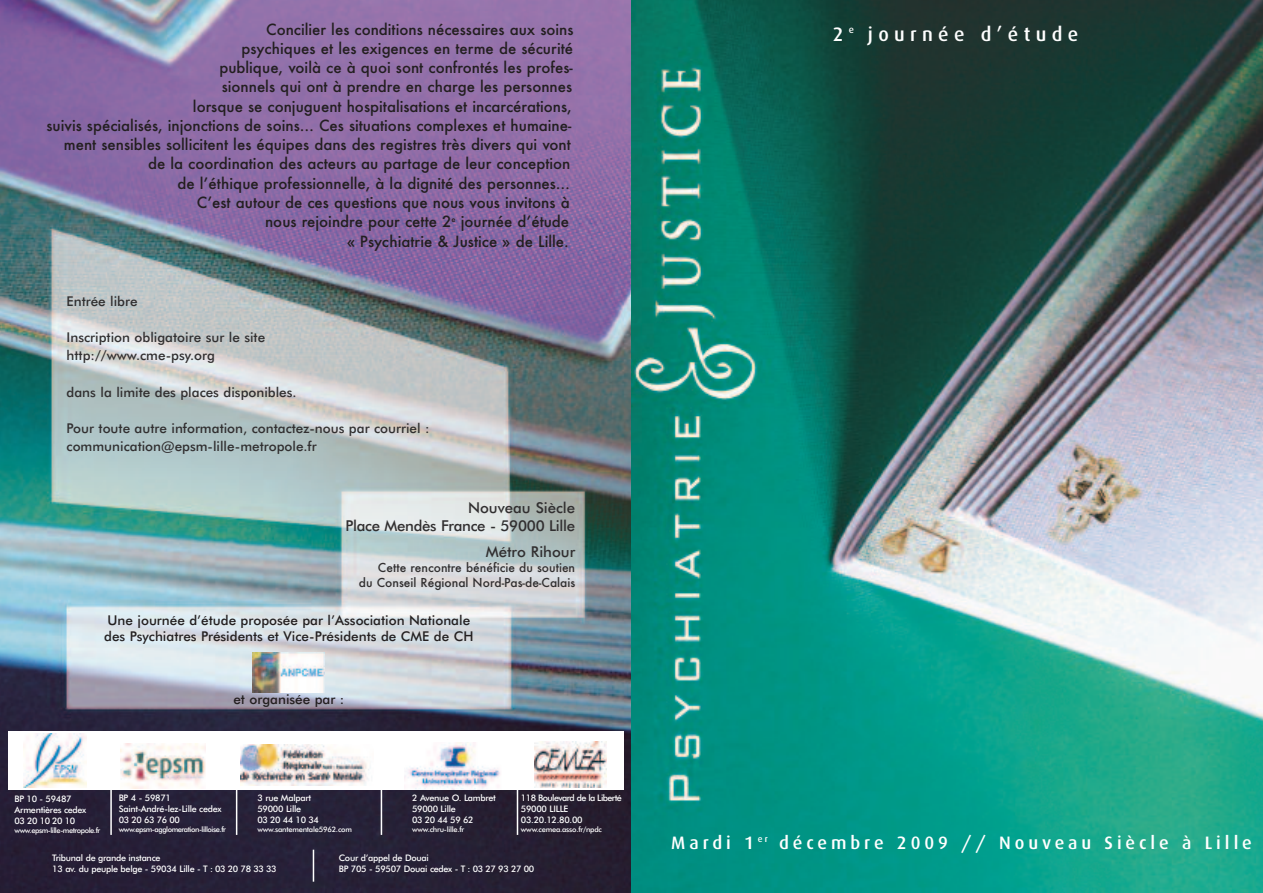
<style>
.page{position:relative;width:1263px;height:893px;background:#fff}
.page>*{position:absolute;margin:0;border:0;box-sizing:border-box;transform-origin:0 0}
.t1{font:500 19.5px "Dax";letter-spacing:.275em;color:#fff}
.t2{font:500 18px "Dax";letter-spacing:.22em;color:#fff}
.t3{font:500 15px "Futura";color:#231f20}
.t4{font:500 15px/18px "Futura BT";letter-spacing:-.02em;color:#312f30;text-align:right}
.t5{font:500 15px "Futura BT";color:#312f30}
.t6{font:500 13.5px/18.1px "Futura BT";color:#312f30}
.t7{font:500 13.5px/16.5px "Futura BT";color:#231f20}
.t8{font:500 12px/15px "Futura";color:#312f30;text-align:right}
.t9{font:500 9px/10.8px "Futura BT";letter-spacing:-.03em;color:#fff}
.t10{font:500 9px/10.8px "Futura BT";letter-spacing:-.06em;color:#fff}
.t11{font:500 7.5px "Futura BT";letter-spacing:-.03em;color:#fff}
.t12{font:500 7.5px "Futura BT";letter-spacing:-.06em;color:#fff}
</style>
<div class="page">
<img style="left:0;top:0;width:631px;height:893px">
<div style="left:9px;top:731px;width:614px;height:59px;background:#fff"></div>
<img style="left:120px;top:744px;width:86px;height:44px">
<img style="left:23px;top:733px;width:64px;height:55px">
<hr style="left:236px;top:773px;width:1px;height:62px;background:#fff">
<svg style="left:247px;top:744px;width:73px;height:1px"></svg>
<img style="left:240px;top:745px;width:131px;height:41px">
<hr style="left:110px;top:773px;width:2px;height:62px;background:#fff">
<hr style="left:381px;top:773px;width:1px;height:62px;background:#fff">
<hr style="left:517px;top:773px;width:1px;height:62px;background:#fff">
<img style="left:631px;top:0;width:632px;height:893px">
<hr style="left:313px;top:850px;width:1px;height:32px;background:#fff">
<img style="left:404px;top:743px;width:96px;height:46px">
<img style="left:535px;top:741px;width:72px;height:47px">
<img style="left:253px;top:652px;width:72px;height:40px">
<p class="t3" style="left:266px;top:21px;width:309px">Concilier les conditions nécessaires aux soins</p>
<p class="t3" style="left:241px;top:40px;width:333px">psychiques et les exigences en terme de sécurité</p>
<p class="t3" style="left:219px;top:59px;width:355px">publique, voilà ce à quoi sont confrontés les profes-</p>
<p class="t3" style="left:222px;top:78px;width:352px">sionnels qui ont à prendre en charge les personnes</p>
<p class="t3" style="left:193px;top:98px;width:380px">lorsque se conjuguent hospitalisations et incarcérations,</p>
<p class="t3" style="left:47px;top:117px;width:526px">suivis spécialisés, injonctions de soins… Ces situations complexes et humaine-</p>
<p class="t3" style="left:64px;top:136px;width:508px">ment sensibles sollicitent les équipes dans des registres très divers qui vont</p>
<p class="t3" style="left:148px;top:155px;width:424px">de la coordination des acteurs au partage de leur conception</p>
<p class="t3" style="left:177px;top:175px;width:394px">de l’éthique professionnelle, à la dignité des personnes…</p>
<p class="t3" style="left:197px;top:194px;width:374px">C’est autour de ces questions que nous vous invitons à</p>
<p class="t3" style="left:265px;top:213px;width:306px">nous rejoindre pour cette 2<sup>e</sup> journée d’étude</p>
<p class="t3" style="left:347px;top:233px;width:224px">« Psychiatrie &amp; Justice » de Lille.</p>
<p class="t6" style="left:67px;top:293px;width:73px">Entrée libre</p>
<p class="t6" style="left:67px;top:330px;width:200px">Inscription obligatoire sur le site http://www.cme-psy.org</p>
<p class="t6" style="left:67px;top:384px;width:232px">dans la limite des places disponibles.</p>
<p class="t6" style="left:67px;top:420px;width:364px">Pour toute autre information, contactez-nous par courriel : communication@epsm-lille-metropole.fr</p>
<p class="t4" style="left:345px;top:500px;width:231px">Nouveau Siècle<br>Place Mendès France - 59000 Lille</p>
<p class="t5" style="left:486px;top:545px;width:91px">Métro Rihour</p>
<p class="t8" style="left:359px;top:560px;width:218px">Cette rencontre bénéficie du soutien<br>du Conseil Régional Nord-Pas-de-Calais</p>
<p class="t7" style="left:104px;top:613px;width:371px">Une journée d’étude proposée par l’Association Nationale des Psychiatres Présidents et Vice-Présidents de CME de CH</p>
<p class="t7" style="left:233px;top:693px;width:112px">et organisée par :</p>
<p class="t9" style="left:257px;top:793px;width:63px">3 rue Malpart<br>59000 Lille<br>03 20 44 10 34</p>
<p class="t11" style="left:257px;top:827px;width:96px">www.santementale5962.com</p>
<p class="t9" style="left:412px;top:793px;width:85px">2 Avenue O. Lambret<br>59000 Lille<br>03 20 44 59 62</p>
<p class="t11" style="left:412px;top:827px;width:54px">www.chru-lille.fr</p>
<p class="t10" style="left:521px;top:793px;width:102px">118 Boulevard de la Liberté<br>59000 LILLE<br>03.20.12.80.00</p>
<p class="t11" style="left:521px;top:827px;width:83px">www.cemea.asso.fr/npdc</p>
<p class="t9" style="left:119px;top:793px;width:104px">BP 4 - 59871<br>Saint-André-lez-Lille cedex<br>03 20 63 76 00</p>
<p class="t12" style="left:119px;top:827px;width:109px">www.epsm-agglomeration-lilloise.fr</p>
<p class="t9" style="left:15px;top:794px;width:73px">BP 10 - 59487<br>Armentières cedex<br>03 20 10 20 10</p>
<p class="t12" style="left:15px;top:827px;width:87px">www.epsm-lille-metropole.fr</p>
<p class="t9" style="left:52px;top:853px;width:226px">Tribunal de grande instance<br>13 av. du peuple belge - 59034 Lille - T : 03 20 78 33 33</p>
<p class="t9" style="left:339px;top:853px;width:197px">Cour d’appel de Douai<br>BP 705 - 59507 Douai cedex - T : 03 27 93 27 00</p>
<h1 class="t1" style="left:833px;top:23px;width:247px">2 <sup>e</sup> journée d’étude</h1>
<p class="t2" style="left:671px;top:833px;width:582px">Mardi 1 <sup>er</sup> décembre 2009 // Nouveau Siècle à Lille</p>
</div>
